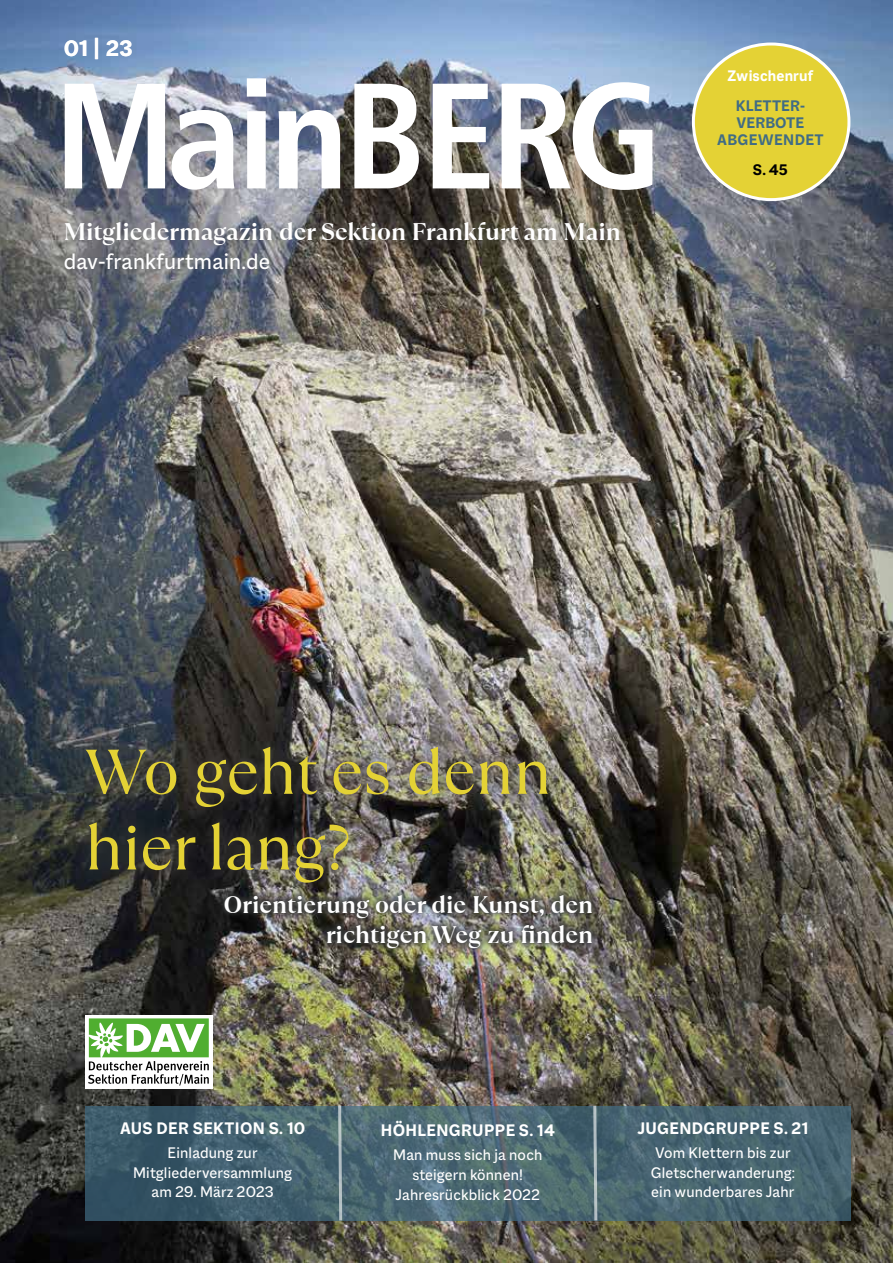
<style>
.page{position:relative;width:893px;height:1263px;background:#fff}
.page>*{position:absolute;margin:0;border:0;box-sizing:border-box;transform-origin:0 0}
.t1{font:700 condensed 150px "Frutiger";letter-spacing:-.035em;color:#fff}
.t2{font:63px/75.6px "TT Ramillas";letter-spacing:-.01em;color:#e4d235}
.t3{font:700 24px/30px "TT Ramillas";letter-spacing:-.005em;color:#fff;text-align:right}
.t4{font:24px "Macklin Sans";letter-spacing:.01em;color:#fff}
.t5{font:700 24px "Macklin Sans";color:#fff}
.t6{font:700 18px "Macklin Sans";letter-spacing:.02em;color:#fff}
.t7{font:16.5px/19.8px "Macklin Sans";letter-spacing:.01em;color:#fff;text-align:center}
.t8{font:700 16.5px/17.2px "Macklin Sans";letter-spacing:.005em;color:#416c84;text-align:center}
.t9{font:700 16.5px "Macklin Sans";letter-spacing:.01em;color:#fff}
.t10{font:700 16.5px "Macklin Sans";color:#000}
</style>
<div class="page">
<img style="left:0;top:0;width:893px;height:1263px">
<div style="left:56px;top:213px;width:573px;height:65px;background:#626261;opacity:.75"></div>
<div style="left:67px;top:728px;width:500px;height:174px;background:#464340;opacity:.43"></div>
<div style="left:85px;top:1014px;width:128px;height:74px;background:#fff"></div>
<svg style="left:88px;top:1018px;width:121px;height:67px"></svg>
<div style="left:217px;top:887px;width:382px;height:68px;background:#3c3e3e;opacity:.82"></div>
<div style="left:693px;top:44px;width:156px;height:156px;background:#e4d235;border-radius:50%"></div>
<div style="left:692px;top:43px;width:158px;height:158px;border:3px solid #fff;border-radius:50%"></div>
<svg style="left:85px;top:1106px;width:765px;height:114px;background:#46636f"></svg>
<svg style="left:337px;top:1104px;width:7px;height:118px"></svg>
<svg style="left:592px;top:1104px;width:7px;height:118px"></svg>
<h3 class="t5" style="left:64px;top:34px;width:70px">01 | 23</h3>
<h1 class="t1" style="left:54px;top:47px;width:611px">MainBERG</h1>
<h3 class="t3" style="left:64px;top:217px;width:558px">Mitgliedermagazin der Sektion Frankfurt am Main</h3>
<h3 class="t4" style="left:64px;top:247px;width:208px">dav-frankfurtmain.de</h3>
<p class="t9" style="left:728px;top:66px;width:87px">Zwischenruf</p>
<p class="t8" style="left:717px;top:97px;width:108px">KLETTER-<br>VERBOTE<br>ABGEWENDET</p>
<p class="t10" style="left:753px;top:160px;width:36px">S. 45</p>
<h2 class="t2" style="left:85px;top:734px;width:468px">Wo geht es denn hier lang?</h2>
<h3 class="t3" style="left:224px;top:889px;width:371px">Orientierung oder die Kunst, den richtigen Weg zu finden</h3>
<p class="t6" style="left:120px;top:1117px;width:187px">AUS DER SEKTION S. 10</p>
<p class="t7" style="left:133px;top:1142px;width:161px">Einladung zur<br>Mitgliederversammlung am 29. März 2023</p>
<p class="t6" style="left:381px;top:1119px;width:175px">HÖHLENGRUPPE S. 14</p>
<p class="t7" style="left:393px;top:1144px;width:151px">Man muss sich ja noch steigern können!<br>Jahresrückblick 2022</p>
<p class="t6" style="left:637px;top:1117px;width:172px">JUGENDGRUPPE S. 21</p>
<p class="t7" style="left:651px;top:1142px;width:146px;text-align:left">Vom Klettern bis zur<br>Gletscherwanderung: ein wunderbares Jahr</p>
</div>
